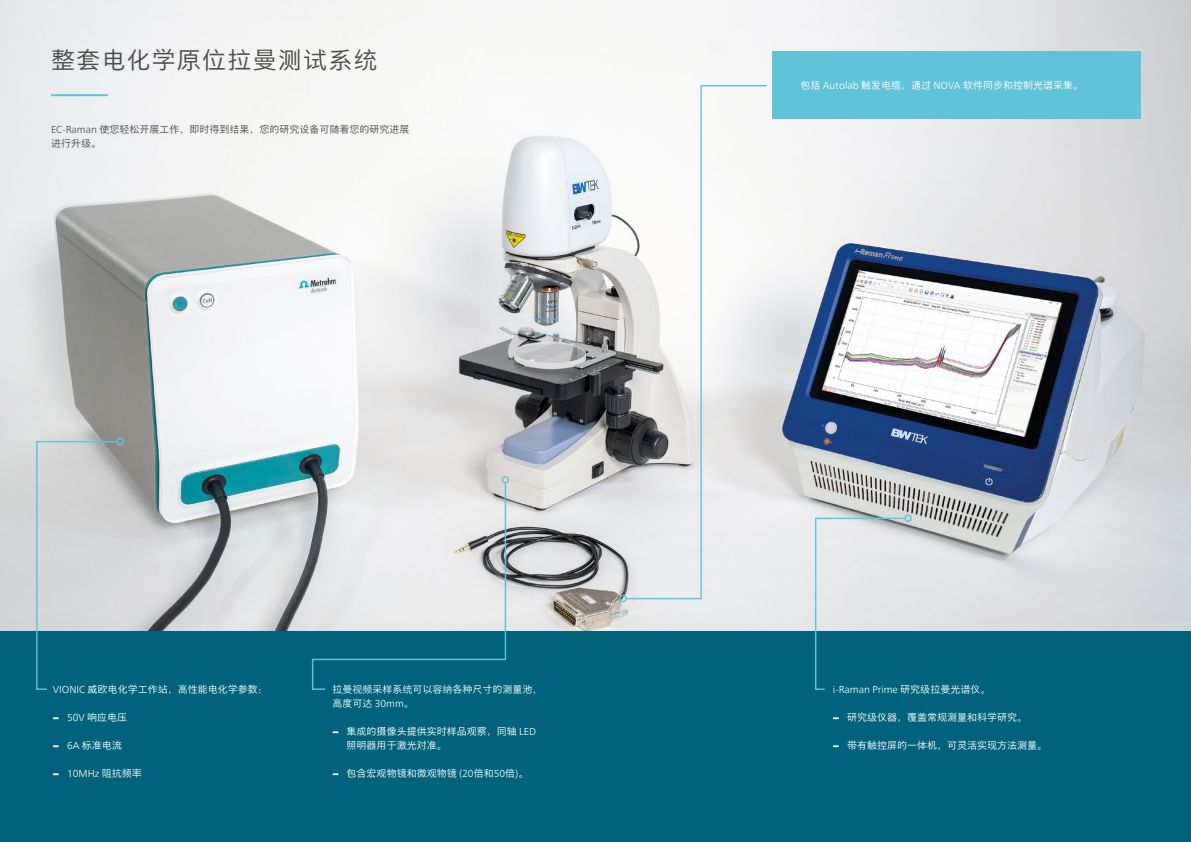
<style>
.page{position:relative;width:1191px;height:842px;background:#fff}
.page>*{position:absolute;margin:0;border:0;box-sizing:border-box;transform-origin:0 0}
.t1{font:300 24px "M Xiang He Hei SC Pro";letter-spacing:.05em;color:#4a4a49}
.t2{font:300 10px/14px "M Xiang He Hei SC Pro";color:#fff}
.t3{font:300 10px/14px "M Xiang He Hei SC Pro";color:#4a4a49}
.t4{font:300 10px "Neue Frutiger World";color:#fff}
.s1{font-family:"Neue Frutiger World"}
.s2{font-family:"Neue Frutiger World Xtra Blk";font-weight:400}
.s3{font-family:"M Xiang He Hei SC Pro"}
</style>
<div class="page">
<img style="left:0;top:0;width:1191px;height:631px">
<div style="left:0;top:631px;width:1191px;height:211px;background:#00627b"></div>
<hr style="left:51px;top:94px;width:57px;height:2px;background:#61c3d9">
<div style="left:117px;top:438px;width:7px;height:7px;border:1px solid #61c3d9;border-radius:50%"></div>
<div style="left:501px;top:476px;width:8px;height:7px;border:1px solid #61c3d9;border-radius:50%"></div>
<svg style="left:35px;top:440px;width:84px;height:250px"></svg>
<div style="left:904px;top:514px;width:7px;height:8px;border:1px solid #61c3d9;border-radius:50%"></div>
<svg style="left:814px;top:517px;width:91px;height:173px"></svg>
<div style="left:772px;top:51px;width:368px;height:68px;background:#61c3d9"></div>
<svg style="left:311px;top:481px;width:196px;height:209px"></svg>
<svg style="left:624px;top:84px;width:144px;height:516px"></svg>
<div style="left:619px;top:595px;width:8px;height:7px;border:1px solid #61c3d9;border-radius:50%"></div>
<h1 class="t1" style="left:51px;top:45px;width:328px">整套电化学原位拉曼测试系统</h1>
<p class="t3" style="left:51px;top:122px;width:360px"><span class="s1">EC-Raman</span> 使您轻松开展工作，即时得到结果，您的研究设备可随着您的研究进展进行升级。</p>
<p class="t2" style="left:53px;top:682px;width:216px"><span class="s1">VIONIC</span> 威欧电化学工作站，高性能电化学参数：</p>
<p class="t2" style="left:53px;top:710px;width:76px"><span class="s2">−</span> <span class="s1">50V</span> 响应电压</p>
<p class="t2" style="left:53px;top:738px;width:71px"><span class="s2">−</span> <span class="s1">6A</span> 标准电流</p>
<p class="t4" style="left:53px;top:766px;width:90px"><span class="s2">−</span> 10MHz <span class="s3">阻抗频率</span></p>
<p class="t2" style="left:332px;top:682px;width:211px">拉曼视频采样系统可以容纳各种尺寸的测量池，高度可达 <span class="s1">30mm</span>。</p>
<p class="t2" style="left:347px;top:724px;width:191px;text-indent:-14px"><span class="s2">−</span> 集成的摄像头提供实时样品观察，同轴 <span class="s1">LED</span>照明器用于激光对准。</p>
<p class="t2" style="left:332px;top:766px;width:197px"><span class="s2">−</span> 包含宏观物镜和微观物镜 <span class="s1">(20</span>倍和<span class="s1">50</span>倍<span class="s1">)</span>。</p>
<p class="t2" style="left:800px;top:78px;width:284px">包括 <span class="s1">Autolab</span> 触发电缆，通过 <span class="s1">NOVA</span> 软件同步和控制光谱采集。</p>
<p class="t4" style="left:833px;top:682px;width:159px">i-Raman Prime <span class="s3">研究级拉曼光谱仪。</span></p>
<p class="t2" style="left:833px;top:710px;width:196px"><span class="s2">−</span> 研究级仪器，覆盖常规测量和科学研究。</p>
<p class="t2" style="left:833px;top:738px;width:216px"><span class="s2">−</span> 带有触控屏的一体机，可灵活实现方法测量。</p>
</div>
